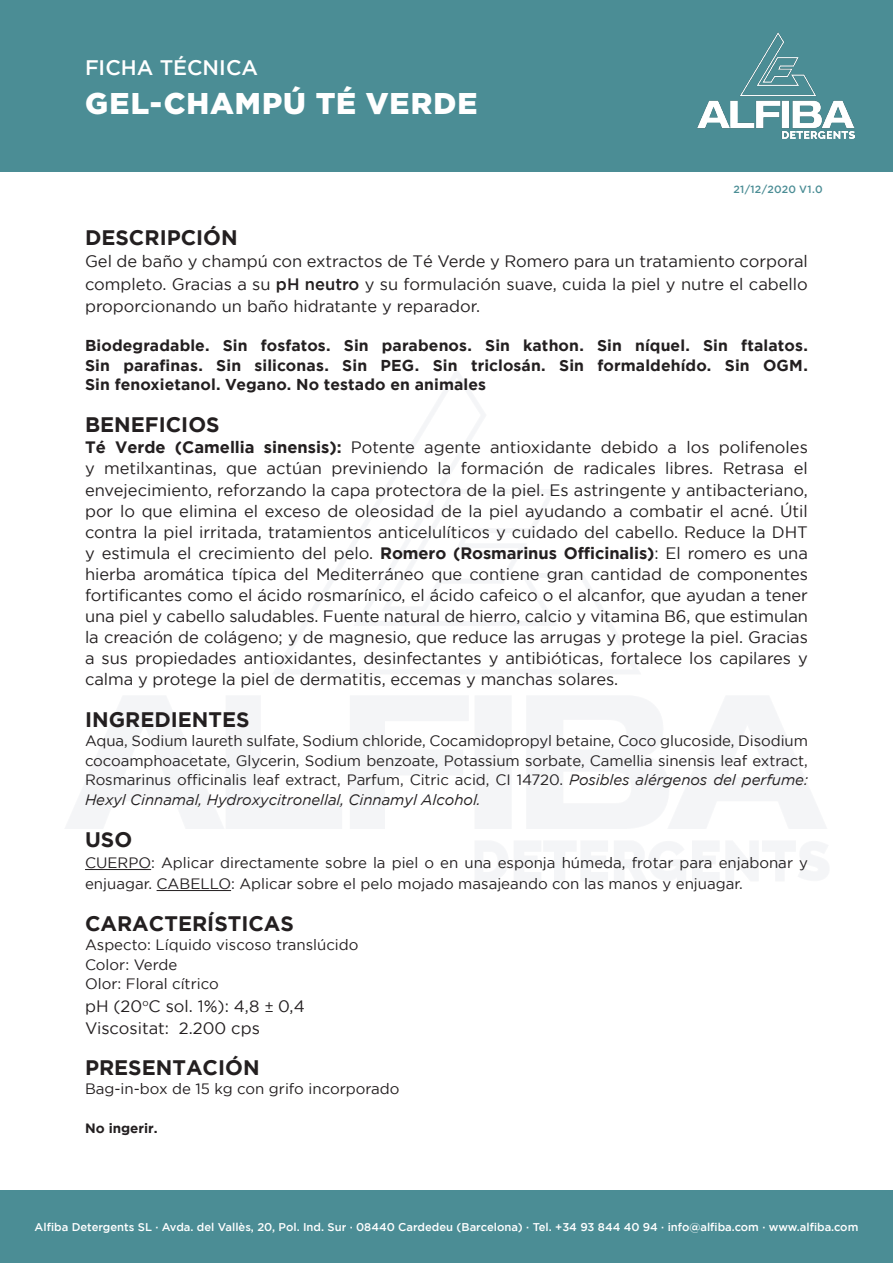
<style>
.page{position:relative;width:893px;height:1263px;background:#fff}
.page>*{position:absolute;margin:0;border:0;box-sizing:border-box;transform-origin:0 0}
.t1{font:900 30px "Gotham";letter-spacing:.03em;color:#fff}
.t2{font:700 21px "Gotham";color:#231f20}
.t3{font:500 21px "Gotham";color:#fff}
.t4{font:16.5px/21px "Gotham";letter-spacing:-.005em;color:#231f20;text-align:justify}
.t5{font:700 15.75px/19.5px "Gotham";letter-spacing:.01em;color:#231f20;text-align:justify}
.t6{font:15px/19.5px "Gotham";color:#231f20;text-align:justify}
.t7{font:700 13.5px "Gotham";color:#231f20}
.t8{font:500 11.25px "Gotham";color:#fff}
.t9{font:500 10.5px "Gotham";letter-spacing:.025em;color:#4b8d95}
.s1{font-weight:500}
.s2{font-weight:700}
.s3{font-style:italic}
.s4{font-family:"Montserrat"}
</style>
<div class="page">
<div style="left:0;top:0;width:893px;height:172px;background:#4b8d95"></div>
<hr style="left:85px;top:869px;width:66px;height:1px;background:#231f20">
<hr style="left:157px;top:890px;width:74px;height:1px;background:#231f20">
<div style="left:0;top:1191px;width:893px;height:72px;background:#4b8d95"></div>
<img style="left:697px;top:33px;width:158px;height:106px">
<p class="t3" style="left:85px;top:56px;width:175px">FICHA TÉCNICA</p>
<p class="t1" style="left:85px;top:86px;width:394px">GEL-CHAMPÚ TÉ VERDE</p>
<p class="t9" style="left:734px;top:183px;width:91px">21/12/2020 V1.0</p>
<p class="t2" style="left:85px;top:225px;width:154px">DESCRIPCIÓN</p>
<p class="t4" style="left:85px;top:250px;width:724px;line-height:22.5px">Gel de baño y champú con extractos de Té Verde y Romero para un tratamiento corporal completo. Gracias a su <span class="s1">pH neutro</span> y su formulación suave, cuida la piel y nutre el cabello proporcionando un baño hidratante y reparador.</p>
<p class="t5" style="left:85px;top:336px;width:724px">Biodegradable. Sin fosfatos. Sin parabenos. Sin kathon. Sin níquel. Sin ftalatos.<br>Sin parafinas. Sin siliconas. Sin PEG. Sin triclosán. Sin formaldehído. Sin OGM.<br>Sin fenoxietanol. Vegano. No testado en animales</p>
<p class="t2" style="left:85px;top:413px;width:136px">BENEFICIOS</p>
<p class="t4" style="left:85px;top:437px;width:724px"><span class="s2">Té Verde (Camellia sinensis):</span> Potente agente antioxidante debido a los polifenoles y metilxantinas, que actúan previniendo la formación de radicales libres. Retrasa el envejecimiento, reforzando la capa protectora de la piel. Es astringente y antibacteriano, por lo que elimina el exceso de oleosidad de la piel ayudando a combatir el acné. Útil contra la piel irritada, tratamientos anticelulíticos y cuidado del cabello. Reduce la DHT y estimula el crecimiento del pelo. <span class="s2">Romero (Rosmarinus Officinalis)</span>: El romero es una hierba aromática típica del Mediterráneo que contiene gran cantidad de componentes fortificantes como el ácido rosmarínico, el ácido cafeico o el alcanfor, que ayudan a tener una piel y cabello saludables. Fuente natural de hierro, calcio y vitamina B6, que estimulan la creación de colágeno; y de magnesio, que reduce las arrugas y protege la piel. Gracias a sus propiedades antioxidantes, desinfectantes y antibióticas, fortalece los capilares y calma y protege la piel de dermatitis, eccemas y manchas solares.</p>
<p class="t2" style="left:85px;top:707px;width:166px">INGREDIENTES</p>
<p class="t6" style="left:85px;top:731px;width:724px">Aqua, Sodium laureth sulfate, Sodium chloride, Cocamidopropyl betaine, Coco glucoside, Disodium cocoamphoacetate, Glycerin, Sodium benzoate, Potassium sorbate, Camellia sinensis leaf extract, Rosmarinus officinalis leaf extract, Parfum, Citric acid, CI 14720. <span class="s3">Posibles alérgenos del perfume:<br>Hexyl Cinnamal, Hydroxycitronellal, Cinnamyl Alcohol.</span></p>
<p class="t2" style="left:85px;top:827px;width:49px">USO</p>
<p class="t6" style="left:85px;top:851px;width:724px;line-height:21px">CUERPO: Aplicar directamente sobre la piel o en una esponja húmeda, frotar para enjabonar y enjuagar. CABELLO: Aplicar sobre el pelo mojado masajeando con las manos y enjuagar.</p>
<p class="t2" style="left:85px;top:911px;width:210px">CARACTERÍSTICAS</p>
<p class="t6" style="left:85px;top:935px;width:275px">Aspecto: Líquido viscoso translúcido</p>
<p class="t6" style="left:85px;top:954px;width:94px">Color: Verde</p>
<p class="t6" style="left:85px;top:974px;width:135px">Olor: Floral cítrico</p>
<p class="t4" style="left:85px;top:995px;width:221px">pH (20<sup>o</sup>C sol. 1%): 4,8 <span class="s4">±</span> 0,4</p>
<p class="t4" style="left:85px;top:1017px;width:176px">Viscositat: 2.200 cps</p>
<p class="t2" style="left:85px;top:1055px;width:176px">PRESENTACIÓN</p>
<p class="t6" style="left:85px;top:1079px;width:316px">Bag-in-box de 15 kg con grifo incorporado</p>
<p class="t7" style="left:85px;top:1120px;width:74px">No ingerir.</p>
<p class="t8" style="left:35px;top:1220px;width:825px">Alfiba Detergents SL · Avda. del Vallès, 20, Pol. Ind. Sur · 08440 Cardedeu (Barcelona) · Tel. +34 93 844 40 94 · info@alfiba.com · www.alfiba.com</p>
</div>
